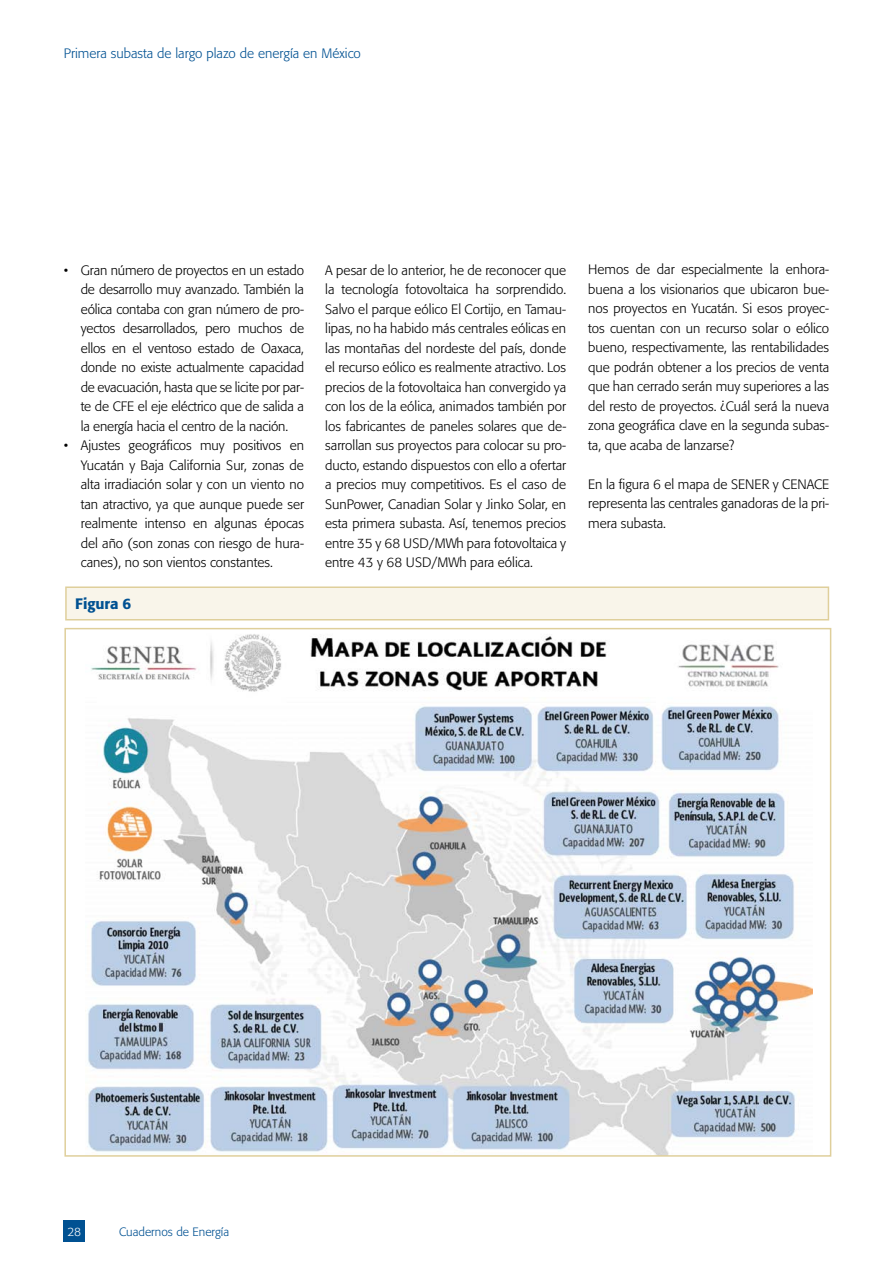
<style>
.page{position:relative;width:893px;height:1263px;background:#fff}
.page>*{position:absolute;margin:0;border:0;box-sizing:border-box;transform-origin:0 0}
.t1{font:500 15px "Formata";color:#005192}
.t2{font:300 13.5px/19.5px "Formata";color:#000;text-align:justify}
.t3{font:300 13.5px "Formata";color:#005192}
.t4{font:300 12px "Formata";color:#005192}
.t5{font:300 12px "Formata";color:#fff}
</style>
<div class="page">
<div style="left:64px;top:1220px;width:21px;height:22px;background:#005192"></div>
<img style="left:87px;top:634px;width:725px;height:520px">
<div style="left:66px;top:587px;width:762px;height:33px;background:#f9f5ea"></div>
<div style="left:65px;top:586px;width:764px;height:34px;border:2px solid #dfcf9b"></div>
<p class="t3" style="left:64px;top:46px;width:299px">Primera subasta de largo plazo de energía en México</p>
<p class="t2" style="left:81px;top:260px;width:225px;text-indent:-17px">• Gran número de proyectos en un estado de desarrollo muy avanzado. También la eólica contaba con gran número de pro&shy;yectos desarrollados, pero muchos de ellos en el ventoso estado de Oaxaca, donde no existe actualmente capacidad de evacuación, hasta que se licite por par&shy;te de CFE el eje eléctrico que de salida a la energía hacia el centro de la nación.</p>
<p class="t2" style="left:81px;top:436px;width:225px;text-indent:-17px">• Ajustes geográficos muy positivos en Yucatán y Baja California Sur, zonas de alta irradiación solar y con un viento no tan atractivo, ya que aunque puede ser realmente intenso en algunas épocas del año (son zonas con riesgo de hura&shy;canes), no son vientos constantes.</p>
<p class="t1" style="left:75px;top:595px;width:58px">Figura 6</p>
<p class="t2" style="left:325px;top:260px;width:242px">A pesar de lo anterior, he de reconocer que la tecnología fotovoltaica ha sorprendido.<br>Salvo el parque eólico El Cortijo, en Tamau&shy;lipas, no ha habido más centrales eólicas en las montañas del nordeste del país, donde el recurso eólico es realmente atractivo. Los precios de la fotovoltaica han convergido ya con los de la eólica, animados también por los fabricantes de paneles solares que de&shy;sarrollan sus proyectos para colocar su pro&shy;ducto, estando dispuestos con ello a ofertar a precios muy competitivos. Es el caso de SunPower, Canadian Solar y Jinko Solar, en esta primera subasta. Así, tenemos precios entre 35 y 68 USD/MWh para fotovoltaica y entre 43 y 68 USD/MWh para eólica.</p>
<p class="t2" style="left:588px;top:260px;width:242px">Hemos de dar especialmente la enhora&shy;buena a los visionarios que ubicaron bue&shy;nos proyectos en Yucatán. Si esos proyec&shy;tos cuentan con un recurso solar o eólico bueno, respectivamente, las rentabilidades que podrán obtener a los precios de venta que han cerrado serán muy superiores a las del resto de proyectos. ¿Cuál será la nueva zona geográfica clave en la segunda subas&shy;ta, que acaba de lanzarse?</p>
<p class="t2" style="left:588px;top:475px;width:242px">En la figura 6 el mapa de SENER y CENACE representa las centrales ganadoras de la pri&shy;mera subasta.</p>
<p class="t5" style="left:68px;top:1224px;width:15px">28</p>
<p class="t4" style="left:119px;top:1224px;width:112px">Cuadernos de Energía</p>
</div>
